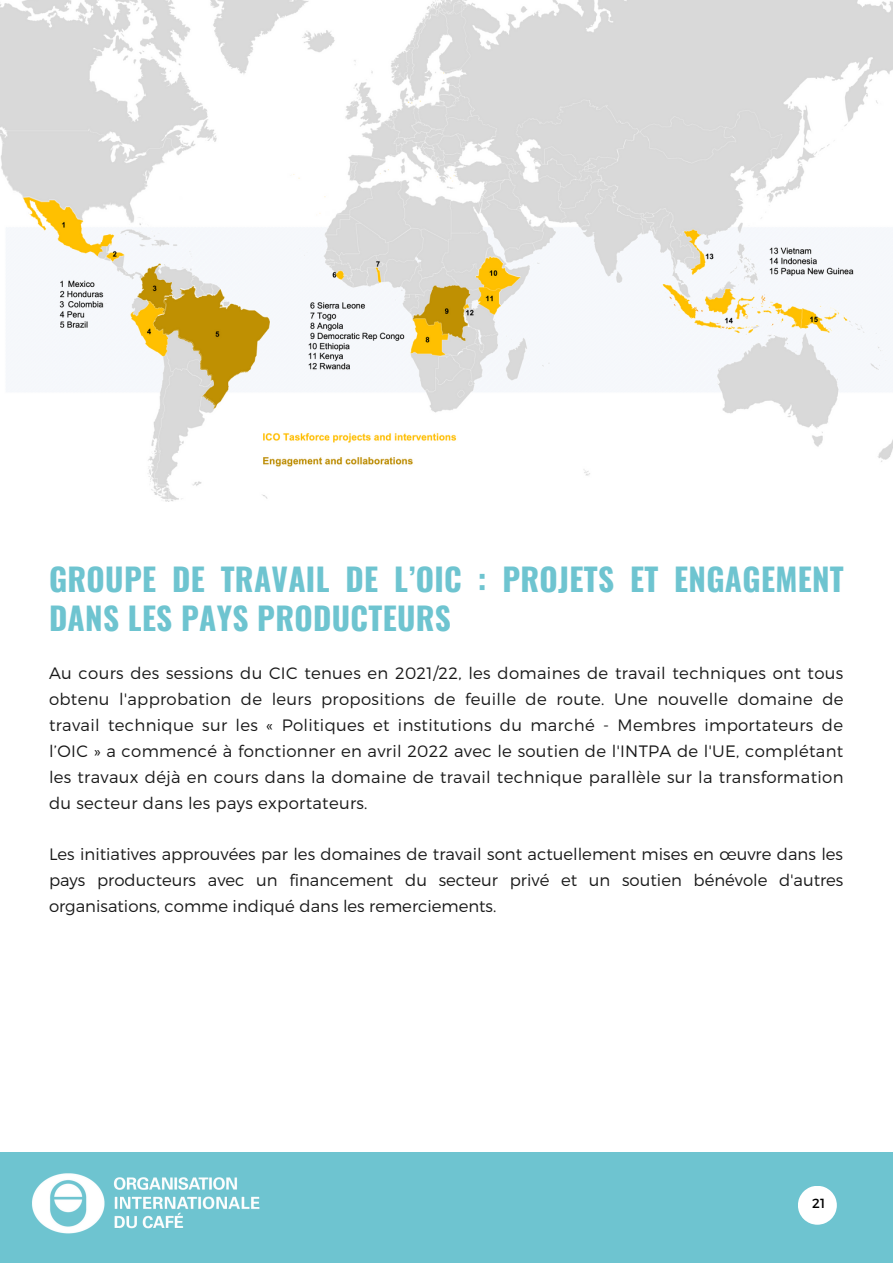
<style>
.page{position:relative;width:893px;height:1264px;background:#fff}
.page>*{position:absolute;margin:0;border:0;box-sizing:border-box;transform-origin:0 0}
.t1{font:700 31.35px/39.3px "Oswald";letter-spacing:.01em;color:#6ec4d0}
.t2{font:300 16.5px/25.8px "Montserrat";letter-spacing:.01em;color:#191919;text-align:justify}
.t3{font:13.2px "Montserrat";color:#000}
</style>
<div class="page">
<div style="left:0;top:1152px;width:892px;height:110px;background:#6ec4d0"></div>
<svg style="left:798px;top:1186px;width:38px;height:38px"></svg>
<img style="left:0;top:0;width:892px;height:501px">
<img style="left:32px;top:1173px;width:228px;height:61px">
<h1 class="t1" style="left:49px;top:558px;width:796px">GROUPE DE TRAVAIL DE L’OIC : PROJETS ET ENGAGEMENT<br>DANS LES PAYS PRODUCTEURS</h1>
<p class="t2" style="left:49px;top:659px;width:796px">Au cours des sessions du CIC tenues en 2021/22, les domaines de travail techniques ont tous obtenu l'approbation de leurs propositions de feuille de route. Une nouvelle domaine de travail technique sur les « Politiques et institutions du marché - Membres importateurs de l’OIC » a commencé à fonctionner en avril 2022 avec le soutien de l'INTPA de l'UE, complétant les travaux déjà en cours dans la domaine de travail technique parallèle sur la transformation du secteur dans les pays exportateurs.</p>
<p class="t2" style="left:49px;top:840px;width:795px">Les initiatives approuvées par les domaines de travail sont actuellement mises en œuvre dans les pays producteurs avec un financement du secteur privé et un soutien bénévole d'autres organisations, comme indiqué dans les remerciements.</p>
<p class="t3" style="left:812px;top:1195px;width:14px">21</p>
</div>
